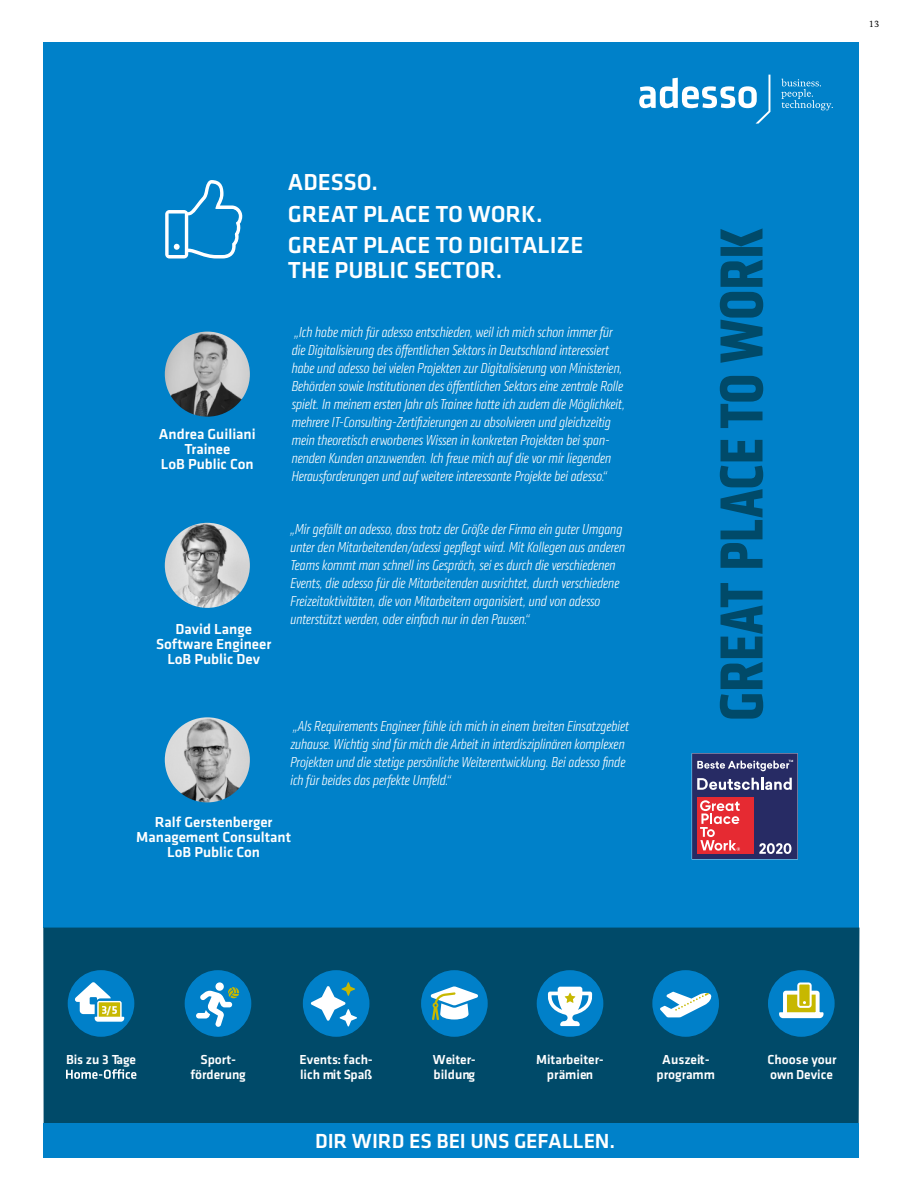
<style>
.page{position:relative;width:902px;height:1191px;background:#fff}
.page>*{position:absolute;margin:0;border:0;box-sizing:border-box;transform-origin:0 0}
.t1{font:700 63px "Klavika Condensed";color:#004a69}
.t2{font:500 24px/31.7px "Klavika";color:#fff}
.t3{font:500 21.15px "Klavika";letter-spacing:-.005em;color:#fff}
.t4{font:italic 300 15px/18px "Klavika Condensed";color:#fff}
.t5{font:500 15px/15px "Klavika";color:#fff;text-align:center}
.t6{font:500 13.5px/15px "Klavika";color:#fff}
.t7{font:700 11.7px "Klavika";color:#fff}
.t8{font:9px "DTL Documenta TOT";color:#000}
</style>
<div class="page">
<div style="left:43px;top:42px;width:815px;height:885px;background:#0081c9"></div>
<img style="left:165px;top:331px;width:85px;height:86px;border-radius:43px">
<svg style="left:165px;top:180px;width:78px;height:79px"></svg>
<svg style="left:639px;top:75px;width:131px;height:49px"></svg>
<svg style="left:781px;top:79px;width:51px;height:31px"></svg>
<img style="left:165px;top:523px;width:85px;height:85px;border-radius:43px">
<img style="left:165px;top:717px;width:85px;height:85px;border-radius:43px">
<div style="left:43px;top:927px;width:816px;height:199px;background:#004a69"></div>
<div style="left:43px;top:1123px;width:815px;height:35px;background:#0081c9"></div>
<div style="left:767px;top:970px;width:67px;height:66px;background:#0080c9;border-radius:50%"></div>
<svg style="left:797px;top:982px;width:14px;height:25px"></svg>
<div style="left:799px;top:984px;width:10px;height:21px;background:#c7b800"></div>
<svg style="left:779px;top:990px;width:44px;height:28px"></svg>
<div style="left:421px;top:970px;width:66px;height:66px;background:#0080c9;border-radius:50%"></div>
<svg style="left:431px;top:986px;width:47px;height:34px"></svg>
<div style="left:303px;top:970px;width:66px;height:66px;background:#0080c9;border-radius:50%"></div>
<svg style="left:311px;top:982px;width:46px;height:44px"></svg>
<div style="left:185px;top:970px;width:66px;height:66px;background:#0080c9;border-radius:50%"></div>
<svg style="left:196px;top:982px;width:43px;height:44px"></svg>
<div style="left:536px;top:970px;width:67px;height:66px;background:#0080c9;border-radius:50%"></div>
<svg style="left:547px;top:986px;width:46px;height:40px"></svg>
<div style="left:652px;top:970px;width:67px;height:66px;background:#0080c9;border-radius:50%"></div>
<svg style="left:660px;top:991px;width:51px;height:26px"></svg>
<svg style="left:66px;top:1069px;width:70px;height:9px"></svg>
<div style="left:68px;top:970px;width:66px;height:66px;background:#0080c9;border-radius:50%"></div>
<svg style="left:75px;top:982px;width:49px;height:39px"></svg>
<svg style="left:691px;top:753px;width:106px;height:106px;background:#754b70"></svg>
<h2 class="t2" style="left:288px;top:167px;width:297px">ADESSO.<br>GREAT PLACE TO WORK.<br>GREAT PLACE TO DIGITALIZE</h2>
<h2 class="t2" style="left:288px;top:255px;width:216px">THE PUBLIC SECTOR.</h2>
<p class="t5" style="left:159px;top:427px;width:98px">Andrea Guiliani<br>Trainee<br>LoB Public Con</p>
<p class="t5" style="left:156px;top:621px;width:117px">David Lange<br>Software Engineer<br>LoB Public Dev</p>
<p class="t4" style="left:291px;top:323px;width:335px">„Ich habe mich für adesso entschieden, weil ich mich schon immer für die Digitalisierung des öffentlichen Sektors in Deutschland interessiert habe und adesso bei vielen Projekten zur Digitalisierung von Ministerien, Behörden sowie Institutionen des öffentlichen Sektors eine zentrale Rolle spielt. In meinem ersten Jahr als Trainee hatte ich zudem die Möglichkeit, mehrere IT-Consulting-Zertifizierungen zu absolvieren und gleichzeitig mein theoretisch erworbenes Wissen in konkreten Projekten bei span&shy;nenden Kunden anzuwenden. Ich freue mich auf die vor mir liegenden Herausforderungen und auf weitere interessante Projekte bei adesso.“</p>
<p class="t4" style="left:290px;top:520px;width:336px">„Mir gefällt an adesso, dass trotz der Größe der Firma ein guter Umgang unter den Mitarbeitenden/adessi gepflegt wird. Mit Kollegen aus anderen Teams kommt man schnell ins Gespräch, sei es durch die verschiedenen Events, die adesso für die Mitarbeitenden ausrichtet, durch verschiedene Freizeitaktivitäten, die von Mitarbeitern organisiert, und von adesso unterstützt werden, oder einfach nur in den Pausen.“</p>
<p class="t4" style="left:290px;top:717px;width:340px">„Als Requirements Engineer fühle ich mich in einem breiten Einsatzgebiet zuhause. Wichtig sind für mich die Arbeit in interdisziplinären komplexen Projekten und die stetige persönliche Weiterentwicklung. Bei adesso finde ich für beides das perfekte Umfeld.“</p>
<p class="t5" style="left:136px;top:815px;width:156px">Ralf Gerstenberger<br>Management Consultant<br>LoB Public Con</p>
<h1 class="t1" style="left:700px;top:721px;width:494px;rotate:-90deg">GREAT PLACE TO WORK</h1>
<p class="t8" style="left:868px;top:19px;width:12px">13</p>
<p class="t7" style="left:106px;top:1003px;width:7px">/</p>
<p class="t6" style="left:66px;top:1052px;width:71px">Bis zu 3 Tage</p>
<p class="t6" style="left:299px;top:1052px;width:75px">Events: fach&shy;lich mit Spaß</p>
<p class="t6" style="left:190px;top:1052px;width:57px;text-align:center">Sport&shy;förderung</p>
<p class="t6" style="left:536px;top:1052px;width:69px;text-align:center">Mitarbeiter&shy;prämien</p>
<p class="t6" style="left:656px;top:1052px;width:60px;text-align:center">Auszeit&shy;programm</p>
<p class="t6" style="left:433px;top:1052px;width:44px">Weiter&shy;bildung</p>
<p class="t6" style="left:767px;top:1052px;width:71px">Choose your own Device</p>
<h3 class="t3" style="left:315px;top:1129px;width:301px">DIR WIRD ES BEI UNS GEFALLEN.</h3>
</div>
